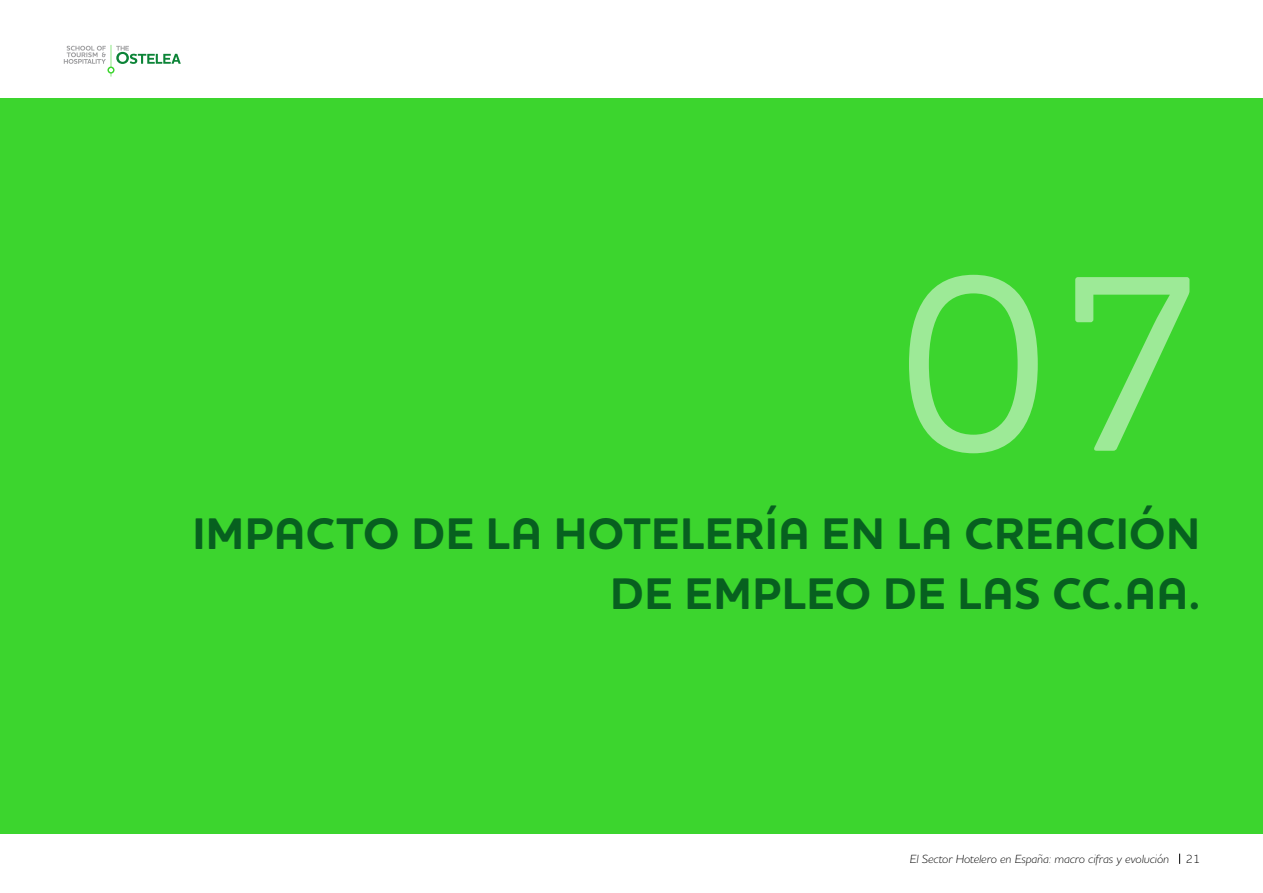
<style>
.page{position:relative;width:1263px;height:893px;background:#fff}
.page>*{position:absolute;margin:0;border:0;box-sizing:border-box;transform-origin:0 0}
.t1{font:500 255px "Houschka Pro";color:#9dea97}
.t2{font:700 45px/60px "Houschka Pro";letter-spacing:.015em;color:#07601f;text-align:right}
.t3{font:italic 300 12px "Houschka Pro";color:#000}
.t4{font:300 12px "Houschka Pro";color:#000}
</style>
<div class="page">
<div style="left:0;top:98px;width:1263px;height:735px;background:#3cd52e"></div>
<svg style="left:64px;top:45px;width:117px;height:32px"></svg>
<h1 class="t1" style="left:897px;top:201px;width:314px">07</h1>
<p class="t2" style="left:193px;top:504px;width:1009px">IMPACTO DE LA HOTELERÍA EN LA CREACIÓN<br>DE EMPLEO DE LAS CC.AA.</p>
<p class="t3" style="left:910px;top:851px;width:261px">El Sector Hotelero en España: macro cifras y evolución</p>
<p class="t4" style="left:1186px;top:851px;width:16px">21</p>
</div>
